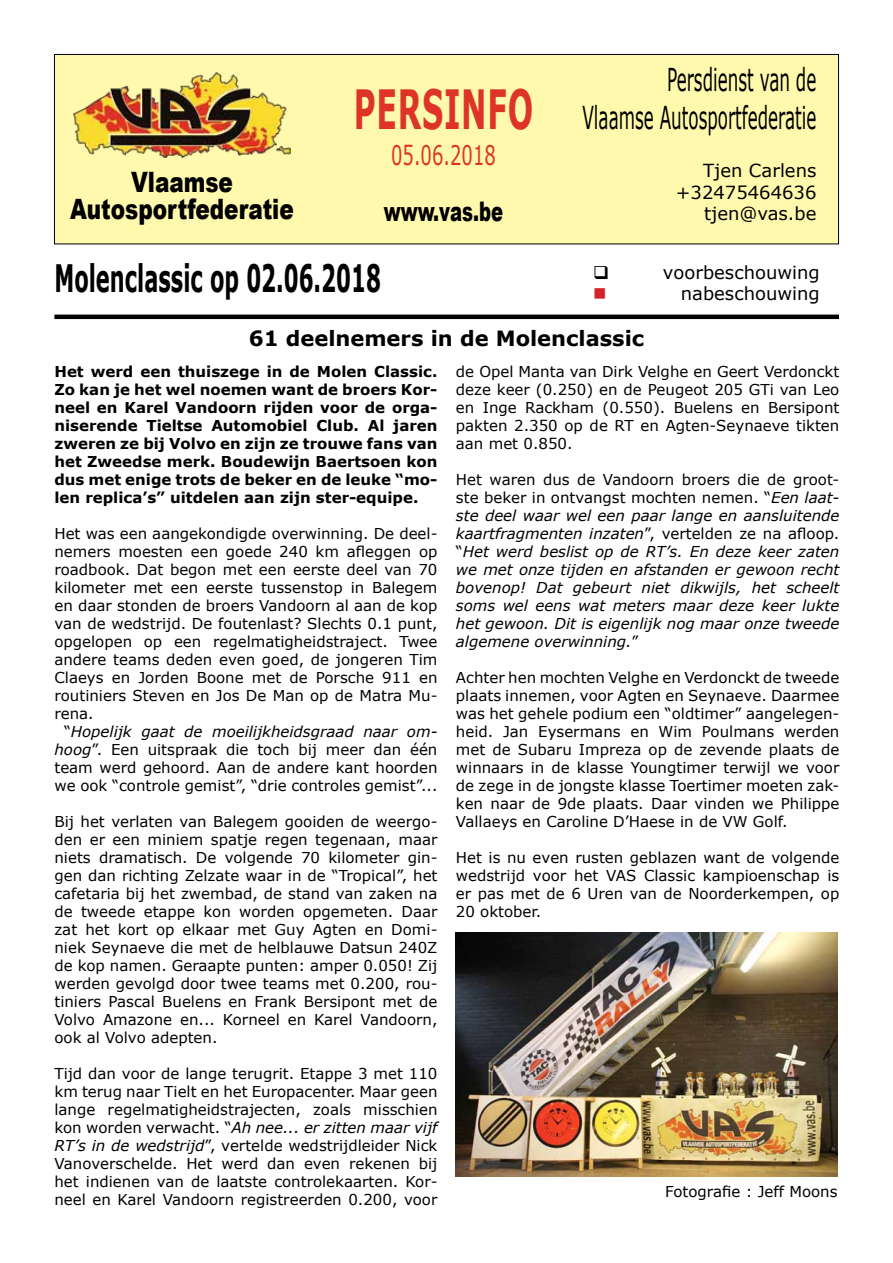
<style>
.page{position:relative;width:893px;height:1263px;background:#fff}
.page>*{position:absolute;margin:0;border:0;box-sizing:border-box;transform-origin:0 0}
.t1{font:700 54px "Verdana";letter-spacing:.025em;color:#de3327;scale:.56 1}
.t2{font:700 37.8px "Verdana";color:#000;scale:.56 1}
.t3{font:31.5px/37.8px "Verdana";color:#000;text-align:right;scale:.53 1}
.t4{font:900 28.05px/27px "Arial";color:#000;text-align:center;scale:.77 1}
.t5{font:900 27px "Arial";color:#000;scale:.67 1}
.t6{font:27px "Verdana";color:#de3327;scale:.67 1}
.t7{font:700 21px "Verdana";color:#000}
.t8{font:18px/21.6px "Verdana";color:#000;text-align:right}
.t9{font:18px "Wingdings";color:#d2232a}
.t10{font:15px/18px "Verdana";color:#000;text-align:justify}
.t11{font:italic 15px/18px "Verdana";color:#000;text-align:justify}
.t12{font:700 15px/18px "Verdana";color:#000;text-align:justify}
.s1{font-style:normal}
.s2{font-style:italic}
</style>
<div class="page">
<div style="left:54px;top:54px;width:784px;height:190px;background:#fff9ae"></div>
<div style="left:54px;top:54px;width:785px;height:190px;border:1px solid #000"></div>
<img style="left:73px;top:73px;width:218px;height:85px">
<hr style="left:54px;top:315px;width:785px;height:4px;background:#000">
<img style="left:455px;top:932px;width:382px;height:245px">
<h3 class="t4" style="left:70px;top:168px;width:292px">Vlaamse<br>Autosportfederatie</h3>
<h1 class="t1" style="left:354px;top:75px;width:322px">PERSINFO</h1>
<h3 class="t6" style="left:391px;top:138px;width:158px">05.06.2018</h3>
<h3 class="t5" style="left:384px;top:192px;width:180px">www.vas.be</h3>
<h3 class="t3" style="left:582px;top:60px;width:443px">Persdienst van de<br>Vlaamse Autosportfederatie</h3>
<p class="t8" style="left:676px;top:159px;width:142px">Tjen Carlens +32475464636 tjen@vas.be</p>
<h2 class="t2" style="left:54px;top:255px;width:585px">Molenclassic op 02.06.2018</h2>
<p class="t8" style="left:663px;top:261px;width:158px">voorbeschouwing</p>
<p class="t9" style="left:593px;top:284px;width:15px">■</p>
<p class="t8" style="left:681px;top:282px;width:140px">nabeschouwing</p>
<h3 class="t7" style="left:249px;top:325px;width:397px">61 deelnemers in de Molenclassic</h3>
<p class="t10" style="left:456px;top:362px;width:385px">de Opel Manta van Dirk Velghe en Geert Verdonckt deze keer (0.250) en de Peugeot 205 GTi van Leo en Inge Rackham (0.550). Buelens en Bersipont pakten 2.350 op de RT en Agten-Seynaeve tikten aan met 0.850.</p>
<p class="t11" style="left:456px;top:470px;width:385px"><span class="s1">Het waren dus de Vandoorn broers die de groot&shy;ste beker in ontvangst mochten nemen. “</span>Een laat&shy;ste deel waar wel een paar lange en aansluitende kaartfragmenten inzaten<span class="s1">”, vertelden ze na afloop. “</span>Het werd beslist op de RT’s. En deze keer zaten we met onze tijden en afstanden er gewoon recht bovenop! Dat gebeurt niet dikwijls, het scheelt soms wel eens wat meters maar deze keer lukte het gewoon. Dit is eigenlijk nog maar onze tweede algemene overwinning.<span class="s1">”</span></p>
<p class="t10" style="left:456px;top:668px;width:385px">Achter hen mochten Velghe en Verdonckt de tweede plaats innemen, voor Agten en Seynaeve. Daarmee was het gehele podium een “oldtimer” aangelegen&shy;heid. Jan Eysermans en Wim Poulmans werden met de Subaru Impreza op de zevende plaats de winnaars in de klasse Youngtimer terwijl we voor de zege in de jongste klasse Toertimer moeten zak&shy;ken naar de 9de plaats. Daar vinden we Philippe Vallaeys en Caroline D’Haese in de VW Golf.</p>
<p class="t10" style="left:456px;top:848px;width:385px">Het is nu even rusten geblazen want de volgende wedstrijd voor het VAS Classic kampioenschap is er pas met de 6 Uren van de Noorderkempen, op 20 oktober.</p>
<p class="t12" style="left:54px;top:362px;width:385px">Het werd een thuiszege in de Molen Classic.<br>Zo kan je het wel noemen want de broers Kor&shy;neel en Karel Vandoorn rijden voor de orga&shy;niserende Tieltse Automobiel Club. Al jaren zweren ze bij Volvo en zijn ze trouwe fans van het Zweedse merk. Boudewijn Baertsoen kon dus met enige trots de beker en de leuke “mo&shy;len replica’s” uitdelen aan zijn ster-equipe.</p>
<p class="t10" style="left:54px;top:524px;width:385px">Het was een aangekondigde overwinning. De deel&shy;nemers moesten een goede 240 km afleggen op roadbook. Dat begon met een eerste deel van 70 kilometer met een eerste tussenstop in Balegem en daar stonden de broers Vandoorn al aan de kop van de wedstrijd. De foutenlast? Slechts 0.1 punt, opgelopen op een regelmatigheidstraject. Twee andere teams deden even goed, de jongeren Tim Claeys en Jorden Boone met de Porsche 911 en routiniers Steven en Jos De Man op de Matra Mu&shy;rena.</p>
<p class="t10" style="left:54px;top:722px;width:385px;text-indent:10px">“<span class="s2">Hopelijk gaat de moeilijkheidsgraad naar om&shy;hoog</span>”. Een uitspraak die toch bij meer dan één team werd gehoord. Aan de andere kant hoorden we ook “controle gemist”, “drie controles gemist”...</p>
<p class="t10" style="left:54px;top:812px;width:385px">Bij het verlaten van Balegem gooiden de weergo&shy;den er een miniem spatje regen tegenaan, maar niets dramatisch. De volgende 70 kilometer gin&shy;gen dan richting Zelzate waar in de “Tropical”, het cafetaria bij het zwembad, de stand van zaken na de tweede etappe kon worden opgemeten. Daar zat het kort op elkaar met Guy Agten en Domi&shy;niek Seynaeve die met de helblauwe Datsun 240Z de kop namen. Geraapte punten: amper 0.050! Zij werden gevolgd door twee teams met 0.200, rou&shy;tiniers Pascal Buelens en Frank Bersipont met de Volvo Amazone en... Korneel en Karel Vandoorn, ook al Volvo adepten.</p>
<p class="t10" style="left:54px;top:1064px;width:385px">Tijd dan voor de lange terugrit. Etappe 3 met 110 km terug naar Tielt en het Europacenter. Maar geen lange regelmatigheidstrajecten, zoals misschien kon worden verwacht. “<span class="s2">Ah nee... er zitten maar vijf RT’s in de wedstrijd</span>”, vertelde wedstrijdleider Nick Vanoverschelde. Het werd dan even rekenen bij het indienen van de laatste controlekaarten. Kor&shy;neel en Karel Vandoorn registreerden 0.200, voor</p>
<p class="t10" style="left:665px;top:1182px;width:174px">Fotografie : Jeff Moons</p>
</div>
